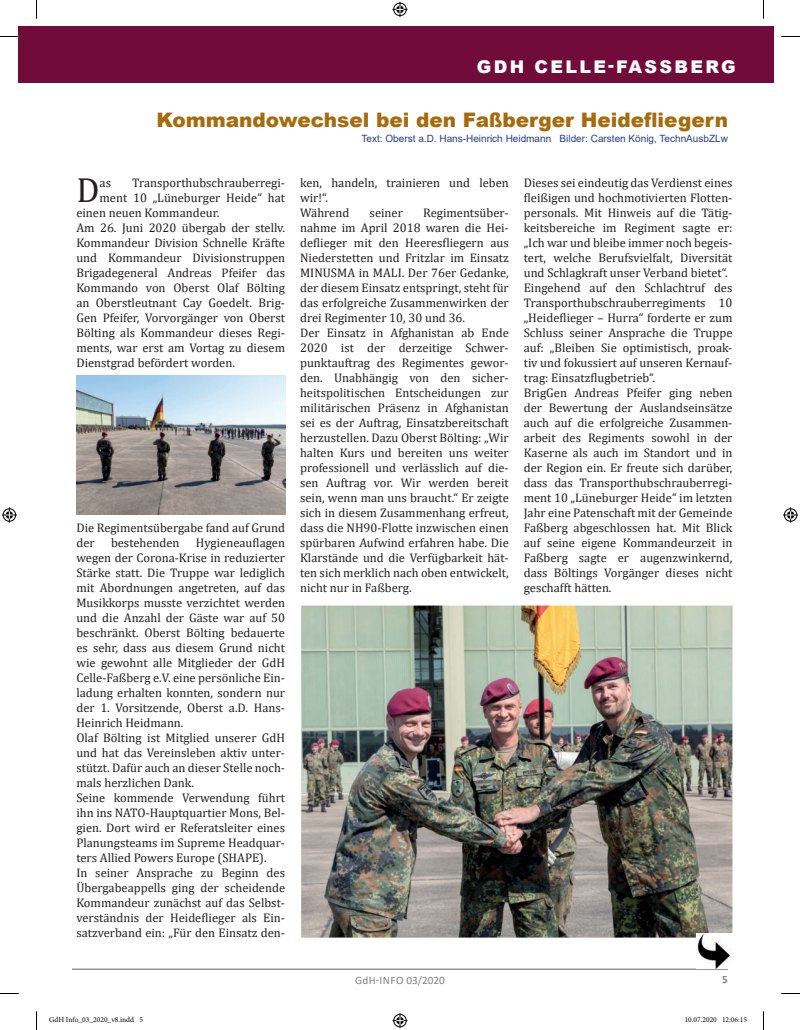
<style>
.page{position:relative;width:800px;height:1030px;background:#fff}
.page>*{position:absolute;margin:0;border:0;box-sizing:border-box;transform-origin:0 0}
.t1{font:35px "Cambria";color:#231f20}
.t2{font:900 20px "Arial";color:#a76b0b}
.t3{font:900 17.5px "Arial";letter-spacing:.135em;color:#fff}
.t4{font:12.5px/15px "Cambria";color:#231f20}
.t5{font:11.25px "Calibri";letter-spacing:.02em;color:#808285}
.t6{font:700 11.25px "Calibri";color:#808285}
.t7{font:10px "Arial";color:#253f8e}
.t8{font:7.5px "Minion Pro";color:#000}
</style>
<div class="page">
<hr style="left:72px;top:968px;width:655px;height:1px;background:#636366">
<div style="left:19px;top:26px;width:754px;height:57px;background:#710b3a"></div>
<img style="left:76px;top:376px;width:209px;height:139px">
<img style="left:301px;top:605px;width:431px;height:332px">
<img style="left:695px;top:933px;width:37px;height:35px">
<svg style="left:0;top:36px;width:19px;height:1px"></svg>
<svg style="left:781px;top:36px;width:18px;height:1px"></svg>
<svg style="left:0;top:993px;width:19px;height:1px"></svg>
<svg style="left:781px;top:993px;width:18px;height:1px"></svg>
<svg style="left:36px;top:0;width:1px;height:19px"></svg>
<svg style="left:36px;top:1011px;width:1px;height:19px"></svg>
<svg style="left:763px;top:0;width:1px;height:19px"></svg>
<svg style="left:763px;top:1011px;width:1px;height:19px"></svg>
<svg style="left:392px;top:2px;width:15px;height:15px"></svg>
<svg style="left:392px;top:1013px;width:15px;height:15px"></svg>
<svg style="left:2px;top:507px;width:15px;height:15px"></svg>
<svg style="left:783px;top:507px;width:14px;height:15px"></svg>
<h3 class="t3" style="left:477px;top:60px;width:260px">GDH CELLE-FASSBERG</h3>
<h2 class="t2" style="left:156px;top:105px;width:573px">Kommandowechsel bei den Faßberger Heidefliegern</h2>
<p class="t7" style="left:361px;top:134px;width:368px">Text: Oberst a.D. Hans-Heinrich Heidmann Bilder: Carsten König, TechnAusbZLw</p>
<h1 class="t1" style="left:76px;top:177px;width:25px">D</h1>
<p class="t4" style="left:99px;top:175px;width:13px">as</p>
<p class="t4" style="left:132px;top:175px;width:154px">Transporthubschrauberregi-</p>
<p class="t4" style="left:99px;top:190px;width:187px">ment 10 „Lüneburger Heide“ hat</p>
<p class="t4" style="left:76px;top:205px;width:144px">einen neuen Kommandeur.</p>
<p class="t4" style="left:76px;top:220px;width:210px">Am 26. Juni 2020 übergab der stellv.</p>
<p class="t4" style="left:76px;top:235px;width:210px">Kommandeur Division Schnelle Kräfte</p>
<p class="t4" style="left:76px;top:250px;width:210px">und Kommandeur Divisionstruppen</p>
<p class="t4" style="left:76px;top:265px;width:210px">Brigadegeneral Andreas Pfeifer das</p>
<p class="t4" style="left:76px;top:280px;width:210px">Kommando von Oberst Olaf Bölting</p>
<p class="t4" style="left:76px;top:295px;width:210px">an Oberstleutnant Cay Goedelt. Brig-</p>
<p class="t4" style="left:76px;top:310px;width:210px">Gen Pfeifer, Vorvorgänger von Oberst</p>
<p class="t4" style="left:76px;top:325px;width:210px">Bölting als Kommandeur dieses Regi-</p>
<p class="t4" style="left:76px;top:340px;width:210px">ments, war erst am Vortag zu diesem</p>
<p class="t4" style="left:76px;top:355px;width:160px">Dienstgrad befördert worden.</p>
<p class="t4" style="left:76px;top:520px;width:210px">Die Regimentsübergabe fand auf Grund der</p>
<p class="t4" style="left:76px;top:535px;width:210px;text-indent:119px">Hygieneauflagen wegen der Corona-Krise in reduzierter Stärke statt. Die Truppe war lediglich mit Abordnungen angetreten, auf das Musikkorps musste verzichtet werden und die Anzahl der Gäste war auf 50 beschränkt. Oberst Bölting bedauerte es sehr, dass aus diesem Grund nicht wie gewohnt alle Mitglieder der GdH Celle-Faßberg e.V. eine persönliche Ein&shy;ladung erhalten konnten, sondern nur der 1. Vorsitzende, Oberst a.D. Hans-Heinrich Heidmann.<br>Olaf Bölting ist Mitglied unserer GdH und hat das Vereinsleben aktiv unter&shy;stützt. Dafür auch an dieser Stelle noch&shy;mals herzlichen Dank.<br>Seine kommende Verwendung führt ihn ins NATO-Hauptquartier Mons, Bel&shy;gien. Dort wird er Referatsleiter eines Planungsteams im Supreme Headquar&shy;ters Allied Powers Europe (SHAPE).<br>In seiner Ansprache zu Beginn des Übergabeappells ging der scheidende Kommandeur zunächst auf das Selbst&shy;verständnis der Heideflieger als Ein&shy;satzverband ein: „Für den Einsatz den-</p>
<p class="t4" style="left:111px;top:535px;width:70px">bestehenden</p>
<p class="t4" style="left:300px;top:175px;width:210px">ken, handeln, trainieren und leben wir!“.<br>Während</p>
<p class="t4" style="left:300px;top:205px;width:210px;text-indent:123px">Regimentsüber&shy;nahme im April 2018 waren die Hei&shy;deflieger mit den Heeresfliegern aus Niederstetten und Fritzlar im Einsatz MINUSMA in MALI. Der 76er Gedanke, der diesem Einsatz entspringt, steht für das erfolgreiche Zusammenwirken der drei Regimenter 10, 30 und 36.<br>Der Einsatz in Afghanistan ab Ende 2020 ist der derzeitige Schwer&shy;punktauftrag des Regimentes gewor&shy;den. Unabhängig von den sicher&shy;heitspolitischen Entscheidungen zur militärischen Präsenz in Afghanistan sei es der Auftrag, Einsatzbereitschaft herzustellen. Dazu Oberst Bölting: „Wir halten Kurs und bereiten uns weiter professionell und verlässlich auf die&shy;sen Auftrag vor. Wir werden bereit sein, wenn man uns braucht.“ Er zeigte sich in diesem Zusammenhang erfreut, dass die NH90-Flotte inzwischen einen spürbaren Aufwind erfahren habe. Die Klarstände und die Verfügbarkeit hät&shy;ten sich merklich nach oben entwickelt, nicht nur in Faßberg.</p>
<p class="t4" style="left:369px;top:205px;width:35px">seiner</p>
<p class="t4" style="left:523px;top:175px;width:210px">Dieses sei eindeutig das Verdienst eines fleißigen und hochmotivierten Flotten&shy;personals. Mit Hinweis auf die Tätig&shy;keitsbereiche im Regiment sagte er: „Ich war und bleibe immer noch begeis&shy;tert, welche Berufsvielfalt, Diversität und Schlagkraft unser Verband bietet“.<br>Eingehend auf den Schlachtruf des Transporthubschrauberregiments 10 „Heideflieger – Hurra“ forderte er zum Schluss seiner Ansprache die Truppe auf: „Bleiben Sie optimistisch, proak&shy;tiv und fokussiert auf unseren Kernauf&shy;trag: Einsatzflugbetrieb“.<br>BrigGen Andreas Pfeifer ging neben der Bewertung der Auslandseinsätze auch auf die erfolgreiche Zusammen&shy;arbeit des Regiments sowohl in der Kaserne als auch im Standort und in der Region ein. Er freute sich darüber, dass das Transporthubschrauberregi&shy;ment 10 „Lüneburger Heide“ im letzten Jahr eine Patenschaft mit der Gemeinde Faßberg abgeschlossen hat. Mit Blick auf seine eigene Kommandeurzeit in Faßberg sagte er augenzwinkernd, dass Böltings Vorgänger dieses nicht geschafft hätten.</p>
<p class="t5" style="left:355px;top:973px;width:91px">GdH-INFO 03/2020</p>
<p class="t6" style="left:722px;top:974px;width:7px">5</p>
<p class="t8" style="left:49px;top:1017px;width:95px">GdH Info_03_2020_v8.indd 5</p>
<p class="t8" style="left:684px;top:1017px;width:64px">10.07.2020 12:06:15</p>
</div>
